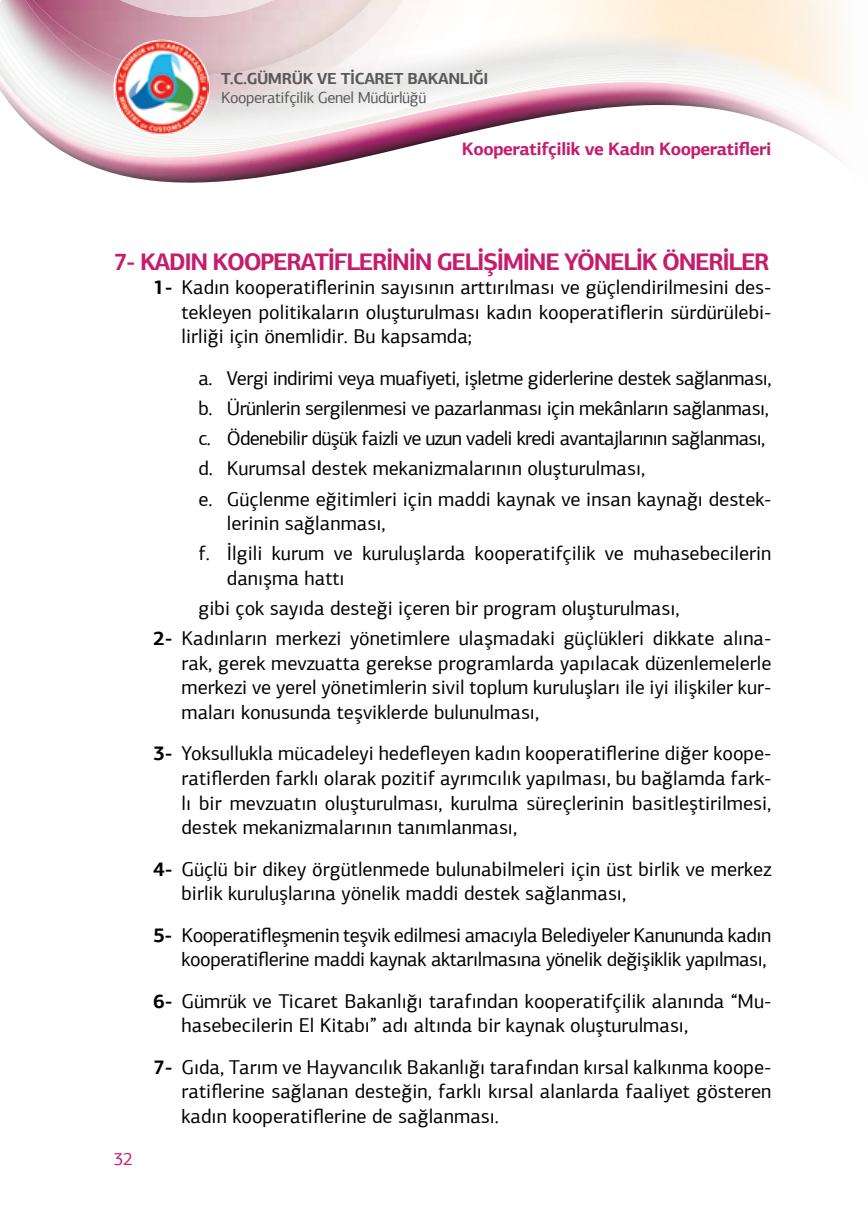
<style>
.page{position:relative;width:868px;height:1225px;background:#fff}
.page>*{position:absolute;margin:0;border:0;box-sizing:border-box;transform-origin:0 0}
.t1{font:700 24px "PF Agora Sans Pro";letter-spacing:-.055em;color:#c51d6b}
.t2{font:20px/24.6px "PF Agora Sans Pro";color:#000;text-align:justify}
.t3{font:20px/30.2px "PF Agora Sans Pro";letter-spacing:-.025em;color:#000}
.t4{font:20px/24.6px "PF Agora Sans Pro";letter-spacing:-.02em;color:#000;text-align:right}
.t5{font:700 18px "PF Agora Sans Pro";letter-spacing:-.025em;color:#c51d6b}
.t6{font:18px "PF Agora Sans Pro";color:#c51d6b}
.t7{font:16px "PF Agora Sans Pro";letter-spacing:-.025em;color:#58595b}
.t8{font:700 16px "PF Agora Sans Pro";letter-spacing:-.025em;color:#58595b}
.s1{font-weight:700}
</style>
<div class="page">
<svg style="left:109px;top:172px;width:184px;height:6px"></svg>
<svg style="left:92px;top:166px;width:232px;height:6px"></svg>
<svg style="left:78px;top:160px;width:274px;height:6px;background:#bf7c97"></svg>
<svg style="left:67px;top:154px;width:311px;height:6px;background:#ce97ad"></svg>
<svg style="left:0;top:7px;width:785px;height:147px"></svg>
<img style="left:11px;top:0;width:436px;height:101px">
<img style="left:12px;top:0;width:423px;height:75px">
<img style="left:33px;top:0;width:351px;height:17px">
<img style="left:114px;top:40px;width:95px;height:95px">
<svg style="left:785px;top:0;width:59px;height:158px"></svg>
<p class="t8" style="left:221px;top:68px;width:269px">T.C.GÜMRÜK VE TİCARET BAKANLIĞI</p>
<p class="t7" style="left:221px;top:88px;width:207px">Kooperatifçilik Genel Müdürlüğü</p>
<p class="t5" style="left:462px;top:137px;width:311px">Kooperatifçilik ve Kadın Kooperatifleri</p>
<p class="t1" style="left:113px;top:246px;width:657px">7- KADIN KOOPERATİFLERİNİN GELİŞİMİNE YÖNELİK ÖNERİLER</p>
<p class="t2" style="left:181px;top:275px;width:591px;text-indent:-28px"><span class="s1">1-</span> Kadın kooperatiflerinin sayısının arttırılması ve güçlendirilmesini des&shy;tekleyen politikaların oluşturulması kadın kooperatiflerin sürdürülebi&shy;lirliği için önemlidir. Bu kapsamda;</p>
<p class="t3" style="left:198px;top:363px;width:574px">a. Vergi indirimi veya muafiyeti, işletme giderlerine destek sağlanması, b. Ürünlerin sergilenmesi ve pazarlanması için mekânların sağlanması, c. Ödenebilir düşük faizli ve uzun vadeli kredi avantajlarının sağlanması, d. Kurumsal destek mekanizmalarının oluşturulması,<br>e. Güçlenme eğitimleri için maddi kaynak ve insan kaynağı destek-</p>
<p class="t2" style="left:198px;top:508px;width:574px;line-height:30.2px;text-indent:28px">lerinin sağlanması,<br>f. İlgili kurum ve kuruluşlarda kooperatifçilik ve muhasebecilerin</p>
<p class="t2" style="left:227px;top:566px;width:119px">danışma hattı</p>
<p class="t2" style="left:198px;top:596px;width:482px">gibi çok sayıda desteği içeren bir program oluşturulması,</p>
<p class="t2" style="left:153px;top:626px;width:619px"><span class="s1">2-</span> Kadınların merkezi yönetimlere ulaşmadaki güçlükleri dikkate alına-</p>
<p class="t2" style="left:181px;top:650px;width:591px">rak, gerek mevzuatta gerekse programlarda yapılacak düzenlemelerle merkezi ve yerel yönetimlerin sivil toplum kuruluşları ile iyi ilişkiler kur&shy;maları konusunda teşviklerde bulunulması,</p>
<p class="t2" style="left:181px;top:741px;width:591px;text-indent:-28px"><span class="s1">3-</span> Yoksullukla mücadeleyi hedefleyen kadın kooperatiflerine diğer koope&shy;ratiflerden farklı olarak pozitif ayrımcılık yapılması, bu bağlamda fark&shy;lı bir mevzuatın oluşturulması, kurulma süreçlerinin basitleştirilmesi, destek mekanizmalarının tanımlanması,</p>
<p class="t2" style="left:181px;top:856px;width:591px;text-indent:-28px"><span class="s1">4-</span> Güçlü bir dikey örgütlenmede bulunabilmeleri için üst birlik ve merkez birlik kuruluşlarına yönelik maddi destek sağlanması,</p>
<p class="t4" style="left:153px;top:922px;width:619px"><span class="s1">5-</span> Kooperatifleşmenin teşvik edilmesi amacıyla Belediyeler Kanununda kadın kooperatiflerine maddi kaynak aktarılmasına yönelik değişiklik yapılması,</p>
<p class="t2" style="left:181px;top:988px;width:591px;text-indent:-28px"><span class="s1">6-</span> Gümrük ve Ticaret Bakanlığı tarafından kooperatifçilik alanında “Mu&shy;hasebecilerin El Kitabı” adı altında bir kaynak oluşturulması,</p>
<p class="t2" style="left:181px;top:1054px;width:591px;text-indent:-28px"><span class="s1">7-</span> Gıda, Tarım ve Hayvancılık Bakanlığı tarafından kırsal kalkınma koope&shy;ratiflerine sağlanan desteğin, farklı kırsal alanlarda faaliyet gösteren kadın kooperatiflerine de sağlanması.</p>
<p class="t6" style="left:113px;top:1147px;width:21px">32</p>
</div>
